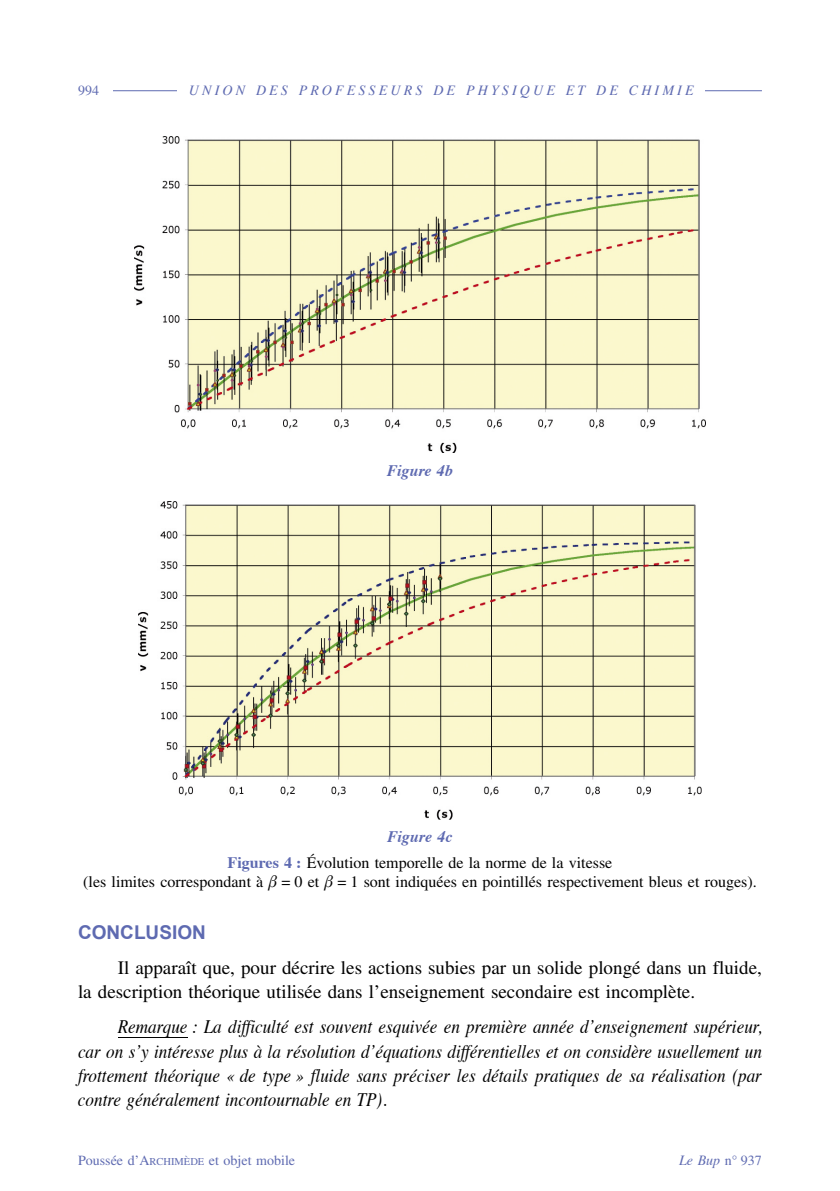
<style>
.page{position:relative;width:840px;height:1191px;background:#fff}
.page>*{position:absolute;margin:0;border:0;box-sizing:border-box;transform-origin:0 0}
.t1{font:italic 19px/24.2px "Times";color:#000;text-align:justify;scale:.9 1}
.t2{font:19px/24.2px "Times";color:#000}
.t3{font:700 19px "Arial";color:#5e6ab1}
.t4{font:16px/26px "Times";color:#000;text-align:center}
.t5{font:italic 700 16px "Times";color:#5e6ab1}
.t6{font:italic 14px "Times";letter-spacing:.225em;color:#5e6ab1}
.t7{font:14px "Times";color:#5e6ab1}
.s1{font-weight:700;font-style:italic;color:#5e6ab1}
.s2{font-weight:700;color:#5e6ab1}
.s3{font-style:italic}
.s4{font-size:10.4px}
.s5{font-style:normal}
</style>
<div class="page">
<hr style="left:78px;top:90px;width:683px;height:1px;background:#5e6ab1">
<div style="left:177px;top:85px;width:527px;height:20px;background:#fff"></div>
<div style="left:78px;top:85px;width:34px;height:20px;background:#fff"></div>
<img style="left:134px;top:136px;width:571px;height:317px">
<img style="left:139px;top:502px;width:562px;height:317px">
<hr style="left:118px;top:1037px;width:69px;height:1px;background:#000">
<p class="t7" style="left:78px;top:85px;width:22px">994</p>
<p class="t6" style="left:189px;top:84px;width:506px">UNION DES PROFESSEURS DE PHYSIQUE ET DE CHIMIE</p>
<p class="t5" style="left:387px;top:463px;width:67px">Figure 4b</p>
<p class="t4" style="left:227px;top:825px;width:386px"><span class="s1">Figure 4c<br></span><span class="s2">Figures 4 :</span> Évolution temporelle de la norme de la vitesse</p>
<p class="t4" style="left:83px;top:870px;width:674px">(les limites correspondant à <span class="s3">β</span> = 0 et <span class="s3">β</span> = 1 sont indiquées en pointillés respectivement bleus et rouges).</p>
<p class="t3" style="left:78px;top:921px;width:129px">CONCLUSION</p>
<p class="t2" style="left:78px;top:957px;width:685px;text-indent:40px">Il apparaît que, pour décrire les actions subies par un solide plongé dans un fluide, la description théorique utilisée dans l’enseignement secondaire est incomplète.</p>
<p class="t1" style="left:78px;top:1016px;width:761px;text-indent:40px">Remarque : La difficulté est souvent esquivée en première année d’enseignement supérieur, car on s’y intéresse plus à la résolution d’équations différentielles et on considère usuellement un frottement théorique « de type » fluide sans préciser les détails pratiques de sa réalisation (par contre généralement incontournable en TP).</p>
<p class="t7" style="left:78px;top:1155px;width:218px">Poussée d’A<span class="s4">RCHIMÈDE</span> et objet mobile</p>
<p class="t6" style="left:678px;top:1154px;width:84px">Le Bup <span class="s5">n° 937</span></p>
</div>
